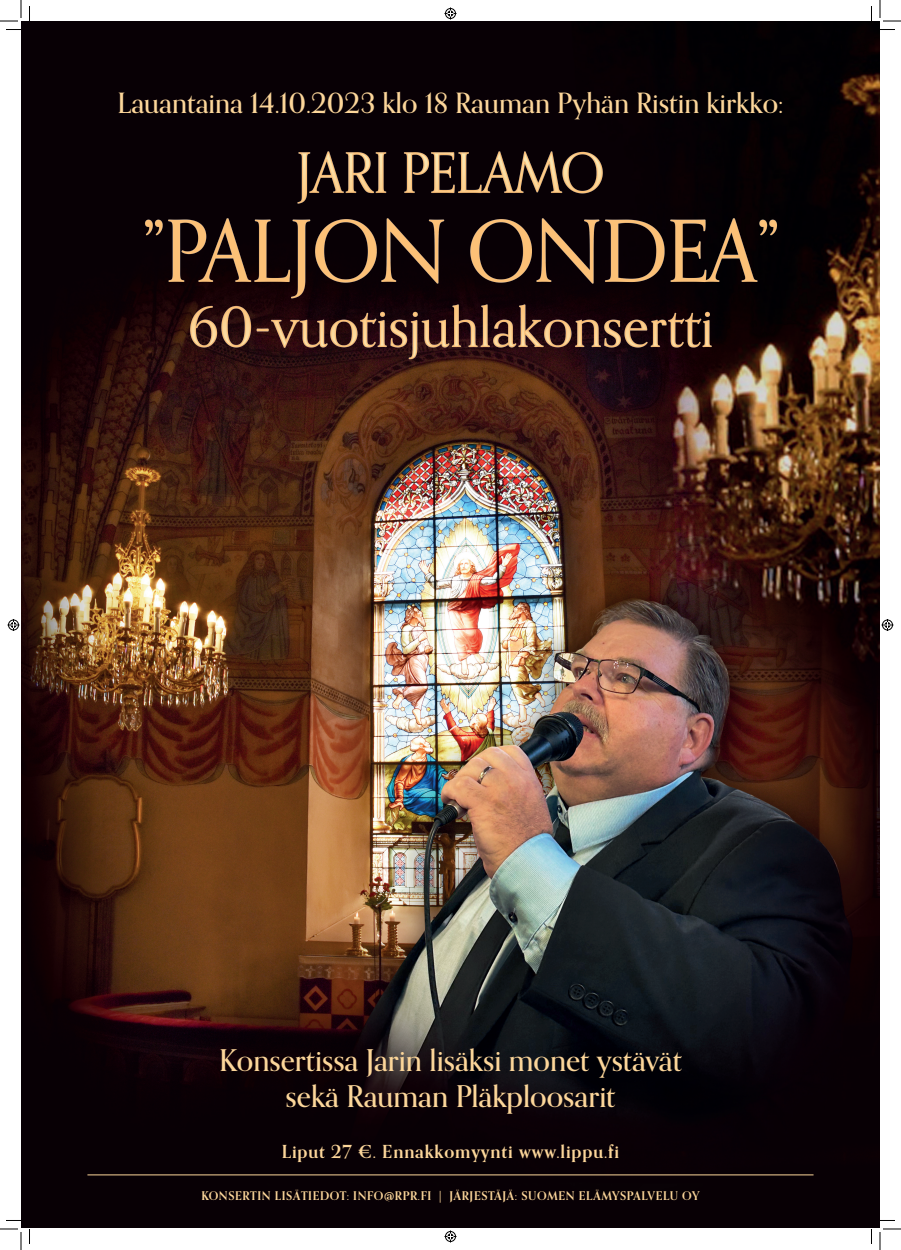
<style>
.page{position:relative;width:901px;height:1250px;background:#fff}
.page>*{position:absolute;margin:0;border:0;box-sizing:border-box;transform-origin:0 0}
.t1{font:500 30px/36px "Orpheus Pro";color:#fcd69a;text-align:center}
.t2{font:500 28px "Orpheus Pro";color:#fcd69a}
.t3{font:700 18px "Orpheus Pro";letter-spacing:.05em;color:#fcd69a}
.t4{font:700 12px "Orpheus Pro";letter-spacing:.05em;color:#fcd69a}
</style>
<div class="page">
<img style="left:21px;top:21px;width:859px;height:1206px">
<hr style="left:87px;top:1174px;width:726px;height:1px;background:#fcd69a">
<img style="left:76px;top:130px;width:749px;height:250px">
<svg style="left:6px;top:29px;width:15px;height:1px"></svg>
<svg style="left:880px;top:29px;width:15px;height:1px"></svg>
<svg style="left:6px;top:1220px;width:15px;height:1px"></svg>
<svg style="left:880px;top:1220px;width:15px;height:1px"></svg>
<svg style="left:29px;top:6px;width:1px;height:15px"></svg>
<svg style="left:29px;top:1229px;width:1px;height:15px"></svg>
<svg style="left:871px;top:6px;width:1px;height:15px"></svg>
<svg style="left:871px;top:1229px;width:1px;height:15px"></svg>
<svg style="left:0;top:0;width:22px;height:22px"></svg>
<svg style="left:0;top:1228px;width:22px;height:22px"></svg>
<svg style="left:879px;top:0;width:22px;height:22px"></svg>
<svg style="left:879px;top:1228px;width:22px;height:22px"></svg>
<svg style="left:444px;top:8px;width:12px;height:12px"></svg>
<svg style="left:444px;top:1230px;width:12px;height:12px"></svg>
<svg style="left:8px;top:619px;width:12px;height:12px"></svg>
<svg style="left:881px;top:619px;width:12px;height:12px"></svg>
<h2 class="t2" style="left:118px;top:86px;width:667px">Lauantaina 14.10.2023 klo 18 Rauman Pyhän Ristin kirkko:</h2>
<h1 class="t1" style="left:219px;top:1041px;width:464px">Konsertissa Jarin lisäksi monet ystävät sekä Rauman Pläkploosarit</h1>
<h3 class="t3" style="left:282px;top:1140px;width:339px">Liput 27 €. Ennakkomyynti www.lippu.fi</h3>
<p class="t4" style="left:201px;top:1188px;width:500px">KONSERTIN LISÄTIEDOT: INFO@RPR.FI | JÄRJESTÄJÄ: SUOMEN ELÄMYSPALVELU OY</p>
</div>
